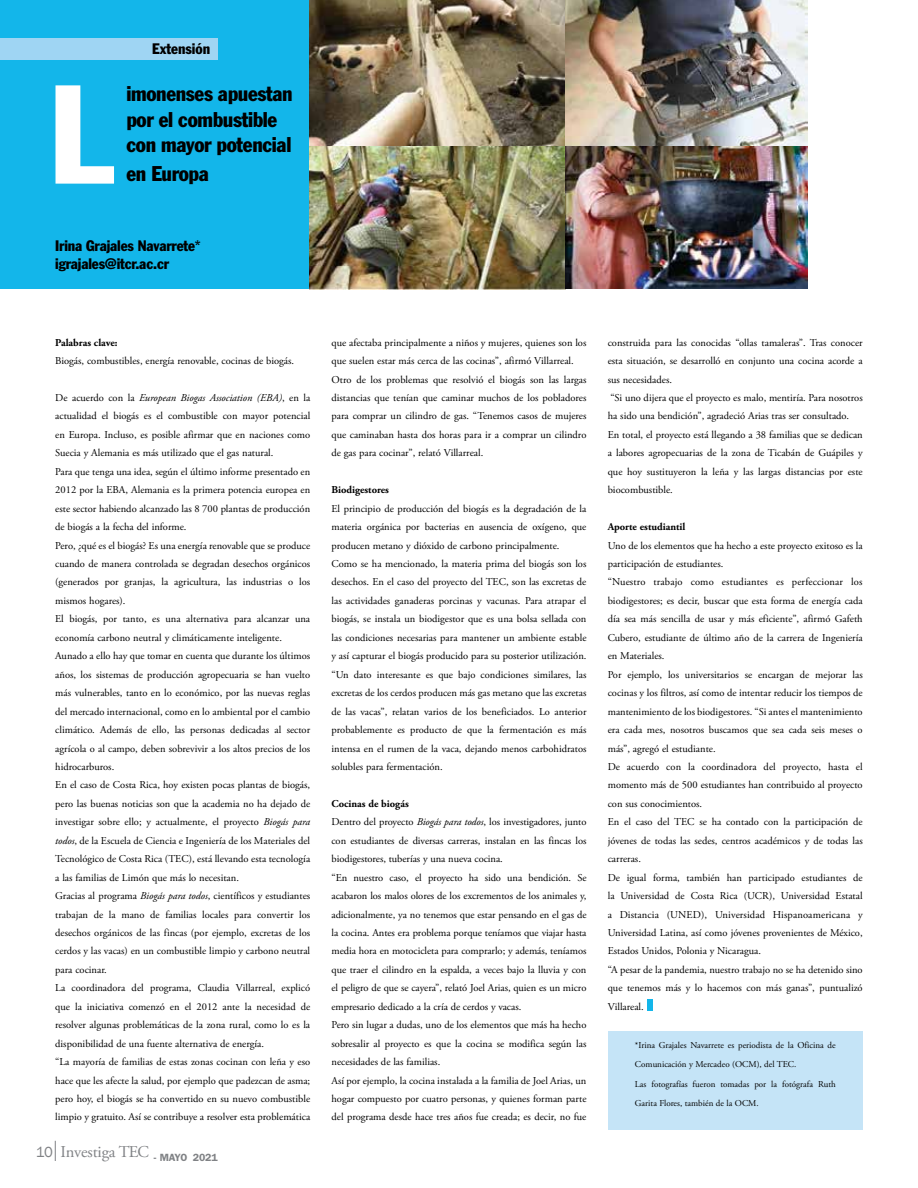
<style>
.page{position:relative;width:918px;height:1188px;background:#fff}
.page>*{position:absolute;margin:0;border:0;box-sizing:border-box;transform-origin:0 0}
.t1{font:condensed 138px "Franklin Gothic";color:#fff}
.t2{font:condensed 21px/25.2px "Franklin Gothic";letter-spacing:-.015em;color:#000}
.t3{font:16.5px "Adobe Garamond Pro";letter-spacing:-.01em;color:#808285}
.t4{font:condensed 15px/18px "Franklin Gothic";letter-spacing:-.01em;color:#000}
.t5{font:15px "Franklin Gothic";color:#808285}
.t6{font:10.5px/18.5px "Adobe Garamond Pro";color:#000}
.t7{font:700 10.5px "Adobe Garamond Pro";color:#000}
.t8{font:600 10.5px "Franklin Gothic";letter-spacing:-.01em;color:#808285}
.t9{font:9px/19.5px "Adobe Garamond Pro";color:#000}
.s1{font-style:italic}
.s2{font-weight:700}
</style>
<div class="page">
<svg style="left:55px;top:1141px;width:1px;height:20px"></svg>
<div style="left:0;top:0;width:310px;height:289px;background:#13b6ea"></div>
<div style="left:608px;top:1031px;width:255px;height:99px;background:#c5e4f7"></div>
<svg style="left:647px;top:999px;width:5px;height:11px"></svg>
<img style="left:309px;top:0;width:256px;height:290px">
<img style="left:565px;top:0;width:243px;height:288px">
<div style="left:0;top:39px;width:217px;height:21px;background:#9fd5f3"></div>
<h3 class="t4" style="left:152px;top:39px;width:60px">Extensión</h3>
<h1 class="t1" style="left:49px;top:50px;width:68px">L</h1>
<h2 class="t2" style="left:126px;top:81px;width:168px">imonenses apuestan por el combustible con mayor potencial</h2>
<h2 class="t2" style="left:126px;top:160px;width:84px">en Europa</h2>
<h3 class="t4" style="left:55px;top:237px;width:147px">Irina Grajales Navarrete* igrajales@itcr.ac.cr</h3>
<p class="t7" style="left:55px;top:336px;width:64px">Palabras clave:</p>
<p class="t6" style="left:55px;top:352px;width:240px">Biogás, combustibles, energía renovable, cocinas de biogás.</p>
<p class="t6" style="left:55px;top:389px;width:257px">De acuerdo con la <span class="s1">European Biogas Association (EBA)</span>, en la actualidad el biogás es el combustible con mayor potencial en Europa. Incluso, es posible afirmar que en naciones como Suecia y Alemania es más utilizado que el gas natural.<br>Para que tenga una idea, según el último informe presentado en 2012 por la EBA, Alemania es la primera potencia europea en este sector habiendo alcanzado las 8 700 plantas de producción de biogás a la fecha del informe.<br>Pero, ¿qué es el biogás? Es una energía renovable que se produce cuando de manera controlada se degradan desechos orgánicos (generados por granjas, la agricultura, las industrias o los mismos hogares).<br>El biogás, por tanto, es una alternativa para alcanzar una economía carbono neutral y climáticamente inteligente.<br>Aunado a ello hay que tomar en cuenta que durante los últimos años, los sistemas de producción agropecuaria se han vuelto más vulnerables, tanto en lo económico, por las nuevas reglas del mercado internacional, como en lo ambiental por el cambio climático. Además de ello, las personas dedicadas al sector agrícola o al campo, deben sobrevivir a los altos precios de los hidrocarburos.<br>En el caso de Costa Rica, hoy existen pocas plantas de biogás, pero las buenas noticias son que la academia no ha dejado de investigar sobre ello; y actualmente, el proyecto <span class="s1">Biogás para todos</span>, de la Escuela de Ciencia e Ingeniería de los Materiales del Tecnológico de Costa Rica (TEC), está llevando esta tecnología a las familias de Limón que más lo necesitan.<br>Gracias al programa <span class="s1">Biogás para todos</span>, científicos y estudiantes trabajan de la mano de familias locales para convertir los desechos orgánicos de las fincas (por ejemplo, excretas de los cerdos y las vacas) en un combustible limpio y carbono neutral para cocinar.<br>La coordinadora del programa, Claudia Villarreal, explicó que la iniciativa comenzó en el 2012 ante la necesidad de resolver algunas problemáticas de la zona rural, como lo es la disponibilidad de una fuente alternativa de energía.<br>“La mayoría de familias de estas zonas cocinan con leña y eso hace que les afecte la salud, por ejemplo que padezcan de asma; pero hoy, el biogás se ha convertido en su nuevo combustible limpio y gratuito. Así se contribuye a resolver esta problemática</p>
<h3 class="t5" style="left:36px;top:1142px;width:19px">10</h3>
<h3 class="t3" style="left:61px;top:1142px;width:90px">Investiga TEC</h3>
<p class="t8" style="left:154px;top:1151px;width:65px">- MAYO 2021</p>
<p class="t6" style="left:332px;top:333px;width:257px">que afectaba principalmente a niños y mujeres, quienes son los que suelen estar más cerca de las cocinas”, afirmó Villarreal.<br>Otro de los problemas que resolvió el biogás son las largas distancias que tenían que caminar muchos de los pobladores para comprar un cilindro de gas. “Tenemos casos de mujeres que caminaban hasta dos horas para ir a comprar un cilindro de gas para cocinar”, relató Villarreal.</p>
<p class="t7" style="left:332px;top:484px;width:59px">Biodigestores</p>
<p class="t6" style="left:332px;top:499px;width:257px">El principio de producción del biogás es la degradación de la materia orgánica por bacterias en ausencia de oxígeno, que producen metano y dióxido de carbono principalmente.<br>Como se ha mencionado, la materia prima del biogás son los desechos. En el caso del proyecto del TEC, son las excretas de las actividades ganaderas porcinas y vacunas. Para atrapar el biogás, se instala un biodigestor que es una bolsa sellada con las condiciones necesarias para mantener un ambiente estable y así capturar el biogás producido para su posterior utilización. “Un dato interesante es que bajo condiciones similares, las excretas de los cerdos producen más gas metano que las excretas de las vacas”, relatan varios de los beneficiados. Lo anterior probablemente es producto de que la fermentación es más intensa en el rumen de la vaca, dejando menos carbohidratos solubles para fermentación.</p>
<p class="t6" style="left:332px;top:795px;width:257px"><span class="s2">Cocinas de biogás<br></span>Dentro del proyecto <span class="s1">Biogás para todos</span>, los investigadores, junto con estudiantes de diversas carreras, instalan en las fincas los biodigestores, tuberías y una nueva cocina.<br>“En nuestro caso, el proyecto ha sido una bendición. Se acabaron los malos olores de los excrementos de los animales y, adicionalmente, ya no tenemos que estar pensando en el gas de la cocina. Antes era problema porque teníamos que viajar hasta media hora en motocicleta para comprarlo; y además, teníamos que traer el cilindro en la espalda, a veces bajo la lluvia y con el peligro de que se cayera”, relató Joel Arias, quien es un micro empresario dedicado a la cría de cerdos y vacas.<br>Pero sin lugar a dudas, uno de los elementos que más ha hecho sobresalir al proyecto es que la cocina se modifica según las necesidades de las familias.<br>Así por ejemplo, la cocina instalada a la familia de Joel Arias, un hogar compuesto por cuatro personas, y quienes forman parte del programa desde hace tres años fue creada; es decir, no fue</p>
<p class="t6" style="left:608px;top:333px;width:257px">construida para las conocidas “ollas tamaleras”. Tras conocer esta situación, se desarrolló en conjunto una cocina acorde a sus necesidades.<br>“Si uno dijera que el proyecto es malo, mentiría. Para nosotros ha sido una bendición”, agradeció Arias tras ser consultado.<br>En total, el proyecto está llegando a 38 familias que se dedican a labores agropecuarias de la zona de Ticabán de Guápiles y que hoy sustituyeron la leña y las largas distancias por este biocombustible.</p>
<p class="t7" style="left:608px;top:521px;width:79px">Aporte estudiantil</p>
<p class="t6" style="left:608px;top:536px;width:257px">Uno de los elementos que ha hecho a este proyecto exitoso es la participación de estudiantes.<br>“Nuestro trabajo como estudiantes es perfeccionar los biodigestores; es decir, buscar que esta forma de energía cada día sea más sencilla de usar y más eficiente”, afirmó Gafeth Cubero, estudiante de último año de la carrera de Ingeniería en Materiales.<br>Por ejemplo, los universitarios se encargan de mejorar las cocinas y los filtros, así como de intentar reducir los tiempos de mantenimiento de los biodigestores. “Si antes el mantenimiento era cada mes, nosotros buscamos que sea cada seis meses o más”, agregó el estudiante.<br>De acuerdo con la coordinadora del proyecto, hasta el momento más de 500 estudiantes han contribuido al proyecto con sus conocimientos.<br>En el caso del TEC se ha contado con la participación de jóvenes de todas las sedes, centros académicos y de todas las carreras.<br>De igual forma, también han participado estudiantes de la Universidad de Costa Rica (UCR), Universidad Estatal a Distancia (UNED), Universidad Hispanoamericana y Universidad Latina, así como jóvenes provenientes de México, Estados Unidos, Polonia y Nicaragua.<br>“A pesar de la pandemia, nuestro trabajo no se ha detenido sino que tenemos más y lo hacemos con más ganas”, puntualizó Villareal.</p>
<p class="t9" style="left:635px;top:1035px;width:202px">*Irina Grajales Navarrete es periodista de la Oficina de Comunicación y Mercadeo (OCM), del TEC.<br>Las fotografías fueron tomadas por la fotógrafa Ruth Garita Flores, también de la OCM.</p>
</div>
